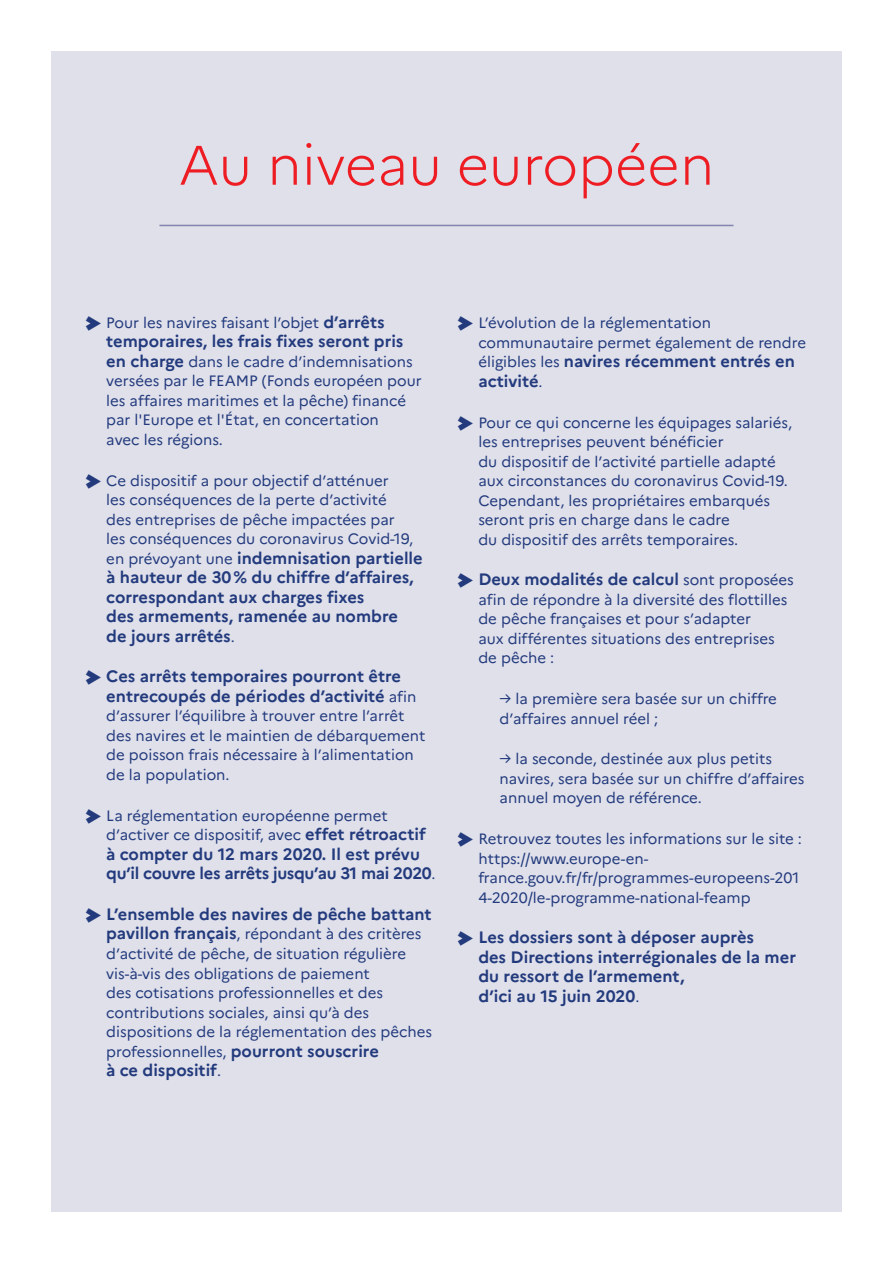
<style>
.page{position:relative;width:893px;height:1263px;background:#fff}
.page>*{position:absolute;margin:0;border:0;box-sizing:border-box;transform-origin:0 0}
.t1{font:300 55.5px "Marianne";color:#ee1d23}
.t2{font:700 16.5px/19.5px "Marianne";color:#233b7d}
.t3{font:700 16.5px/19.5px "Marianne";letter-spacing:-.02em;color:#233b7d}
.t4{font:15px/19.5px "Marianne";color:#233b7d}
.s1{font-weight:700;font-size:16.5px}
.s2{font-weight:400;font-size:15px}
</style>
<div class="page">
<div style="left:51px;top:51px;width:791px;height:1161px;background:#e0e0eb"></div>
<hr style="left:159px;top:225px;width:574px;height:1px;background:#8484ae">
<h1 class="t1" style="left:179px;top:143px;width:537px">Au niveau européen</h1>
<p class="t4" style="left:106px;top:314px;width:280px">Pour les navires faisant l’objet <span class="s1">d’arrêts</span></p>
<p class="t2" style="left:106px;top:333px;width:299px">temporaires, les frais fixes seront pris</p>
<p class="t4" style="left:106px;top:353px;width:317px"><span class="s1">en charge</span> dans le cadre d’indemnisations versées par le FEAMP (Fonds européen pour les affaires maritimes et la pêche) financé par l'Europe et l'État, en concertation<br>avec les régions.</p>
<p class="t4" style="left:106px;top:472px;width:308px">Ce dispositif a pour objectif d’atténuer<br>les conséquences de la perte d’activité des entreprises de pêche impactées par les conséquences du coronavirus Covid-19,</p>
<p class="t2" style="left:106px;top:550px;width:318px"><span class="s2">en prévoyant une</span> indemnisation partielle à hauteur de 30% du chiffre d’affaires, correspondant aux charges fixes<br>des armements, ramenée au nombre<br>de jours arrêtés<span class="s2">.</span></p>
<p class="t2" style="left:106px;top:668px;width:312px">Ces arrêts temporaires pourront être entrecoupés de périodes d’activité <span class="s2">afin</span></p>
<p class="t4" style="left:106px;top:708px;width:321px">d’assurer l’équilibre à trouver entre l’arrêt des navires et le maintien de débarquement de poisson frais nécessaire à l’alimentation de la population.</p>
<p class="t4" style="left:106px;top:807px;width:321px">La réglementation européenne permet d’activer ce dispositif, avec <span class="s1">effet rétroactif</span></p>
<p class="t3" style="left:106px;top:846px;width:331px">à compter du 12 mars 2020. Il est prévu qu’il couvre les arrêts jusqu’au 31 mai 2020<span class="s2">.</span></p>
<p class="t2" style="left:106px;top:906px;width:327px">L’ensemble des navires de pêche battant</p>
<p class="t4" style="left:106px;top:926px;width:327px"><span class="s1">pavillon français</span>, répondant à des critères d’activité de pêche, de situation régulière vis-à-vis des obligations de paiement<br>des cotisations professionnelles et des contributions sociales, ainsi qu’à des dispositions de la réglementation des pêches professionnelles, <span class="s1">pourront souscrire</span></p>
<p class="t2" style="left:106px;top:1062px;width:116px">à ce dispositif<span class="s2">.</span></p>
<p class="t4" style="left:478px;top:315px;width:329px">L’évolution de la réglementation communautaire permet également de rendre</p>
<p class="t2" style="left:478px;top:353px;width:318px"><span class="s2">éligibles les</span> navires récemment entrés en activité<span class="s2">.</span></p>
<p class="t4" style="left:478px;top:414px;width:315px">Pour ce qui concerne les équipages salariés, les entreprises peuvent bénéficier<br>du dispositif de l’activité partielle adapté aux circonstances du coronavirus Covid-19.<br>Cependant, les propriétaires embarqués seront pris en charge dans le cadre<br>du dispositif des arrêts temporaires.</p>
<p class="t2" style="left:478px;top:571px;width:317px">Deux modalités de calcul <span class="s2">sont proposées</span></p>
<p class="t4" style="left:478px;top:591px;width:311px">afin de répondre à la diversité des flottilles de pêche françaises et pour s’adapter<br>aux différentes situations des entreprises de pêche :</p>
<p class="t4" style="left:500px;top:691px;width:279px">→ la première sera basée sur un chiffre d’affaires annuel réel ;</p>
<p class="t4" style="left:500px;top:751px;width:306px">→ la seconde, destinée aux plus petits navires, sera basée sur un chiffre d’affaires annuel moyen de référence.</p>
<p class="t4" style="left:478px;top:831px;width:325px">Retrouvez toutes les informations sur le site : https://www.europe-en&shy;france.gouv.fr/fr/programmes-europeens-201<br>4-2020/le-programme-national-feamp</p>
<p class="t2" style="left:478px;top:929px;width:319px">Les dossiers sont à déposer auprès<br>des Directions interrégionales de la mer du ressort de l’armement,<br>d’ici au 15 juin 2020<span class="s2">.</span></p>
</div>
